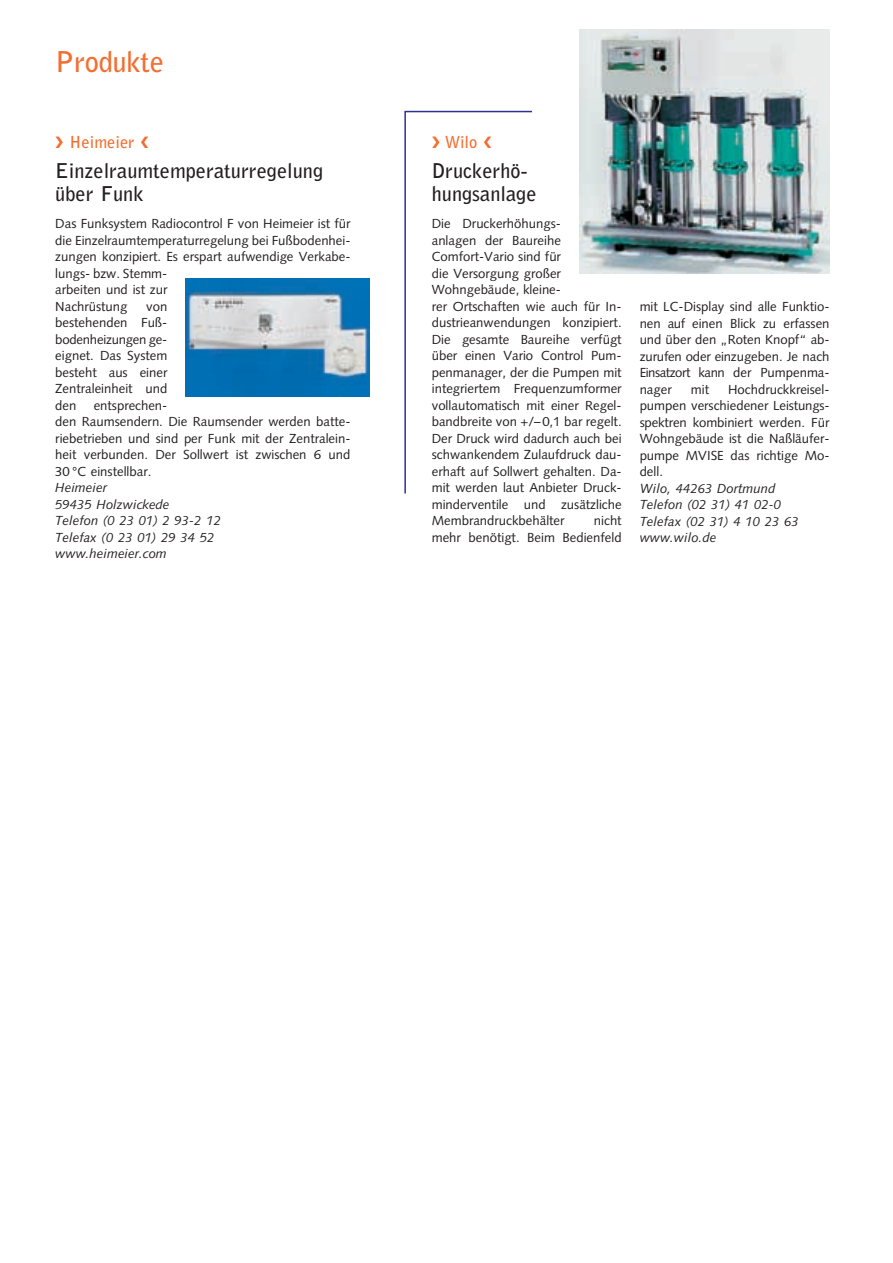
<style>
.page{position:relative;width:893px;height:1263px;background:#fff}
.page>*{position:absolute;margin:0;border:0;box-sizing:border-box;transform-origin:0 0}
.t1{font:700 28.5px "Bell Gothic";letter-spacing:-.01em;color:#f36e31}
.t2{font:700 20.25px/23.2px "Bell Gothic";color:#231f20}
.t3{font:700 16.5px "Bell Gothic";color:#f36e31}
.t4{font:13.2px/16.5px "Syntax";color:#231f20}
.t5{font:italic 13.2px/16.5px "Syntax";color:#231f20}
</style>
<div class="page">
<img style="left:579px;top:29px;width:250px;height:244px">
<img style="left:185px;top:279px;width:184px;height:117px">
<svg style="left:404px;top:110px;width:128px;height:384px"></svg>
<svg style="left:432px;top:137px;width:7px;height:11px"></svg>
<svg style="left:484px;top:137px;width:7px;height:11px"></svg>
<h1 class="t1" style="left:55px;top:51px;width:110px">Produkte</h1>
<p class="t3" style="left:70px;top:136px;width:67px">Heimeier</p>
<h2 class="t2" style="left:55px;top:161px;width:269px">Einzelraumtemperaturregelung über Funk</h2>
<p class="t4" style="left:55px;top:217px;width:297px">Das Funksystem Radiocontrol F von Heimeier ist für die Einzelraumtemperaturregelung bei Fußbodenhei&shy;zungen konzipiert. Es erspart aufwendige Verkabe&shy;lungs- bzw. Stemm-<br>arbeiten und ist zur<br>Nachrüstung</p>
<p class="t4" style="left:55px;top:299px;width:114px;text-align:justify;text-indent:91px">von bestehenden Fuß&shy;bodenheizungen ge&shy;eignet. Das System besteht aus einer Zentraleinheit und den</p>
<p class="t4" style="left:55px;top:398px;width:297px;text-indent:38px">entsprechen-<br>den Raumsendern. Die Raumsender werden batte&shy;riebetrieben und sind per Funk mit der Zentralein&shy;heit verbunden. Der Sollwert ist zwischen 6 und 30 °C einstellbar.</p>
<p class="t5" style="left:55px;top:481px;width:167px">Heimeier<br>59435 Holzwickede<br>Telefon (0 23 01) 2 93-2 12<br>Telefax (0 23 01) 29 34 52 www.heimeier.com</p>
<p class="t3" style="left:445px;top:136px;width:34px">Wilo</p>
<h2 class="t2" style="left:432px;top:161px;width:106px">Druckerhö&shy;hungsanlage</h2>
<p class="t4" style="left:432px;top:217px;width:191px">Die Druckerhöhungs-<br>anlagen der Baureihe<br>Comfort-Vario sind für<br>die Versorgung großer<br>Wohngebäude, kleine-<br>rer Ortschaften wie auch für In&shy;dustrieanwendungen konzipiert.<br>Die gesamte Baureihe verfügt über einen Vario Control Pum&shy;penmanager, der die Pumpen mit integriertem Frequenzumformer vollautomatisch mit einer Regel&shy;bandbreite von +/–0,1 bar regelt.<br>Der Druck wird dadurch auch bei schwankendem Zulaufdruck dau&shy;erhaft auf Sollwert gehalten. Da&shy;mit werden laut Anbieter Druck&shy;minderventile und zusätzliche<br>Membrandruckbehälter</p>
<p class="t4" style="left:432px;top:514px;width:191px;text-align:right">nicht<br>mehr benötigt. Beim Bedienfeld</p>
<p class="t4" style="left:639px;top:300px;width:191px;text-align:justify">mit LC-Display sind alle Funktio&shy;nen auf einen Blick zu erfassen und über den „Roten Knopf“ ab&shy;zurufen oder einzugeben. Je nach Einsatzort kann der Pumpenma&shy;nager</p>
<p class="t4" style="left:639px;top:382px;width:191px;text-align:justify;text-indent:88px">Hochdruckkreisel&shy;pumpen verschiedener Leistungs&shy;spektren kombiniert werden. Für Wohngebäude ist die Naßläufer&shy;pumpe MVISE das richtige Mo&shy;dell.</p>
<p class="t5" style="left:639px;top:481px;width:161px">Wilo, 44263 Dortmund<br>Telefon (02 31) 41 02-0<br>Telefax (02 31) 4 10 23 63 www.wilo.de</p>
<p class="t4" style="left:690px;top:382px;width:20px">mit</p>
</div>
